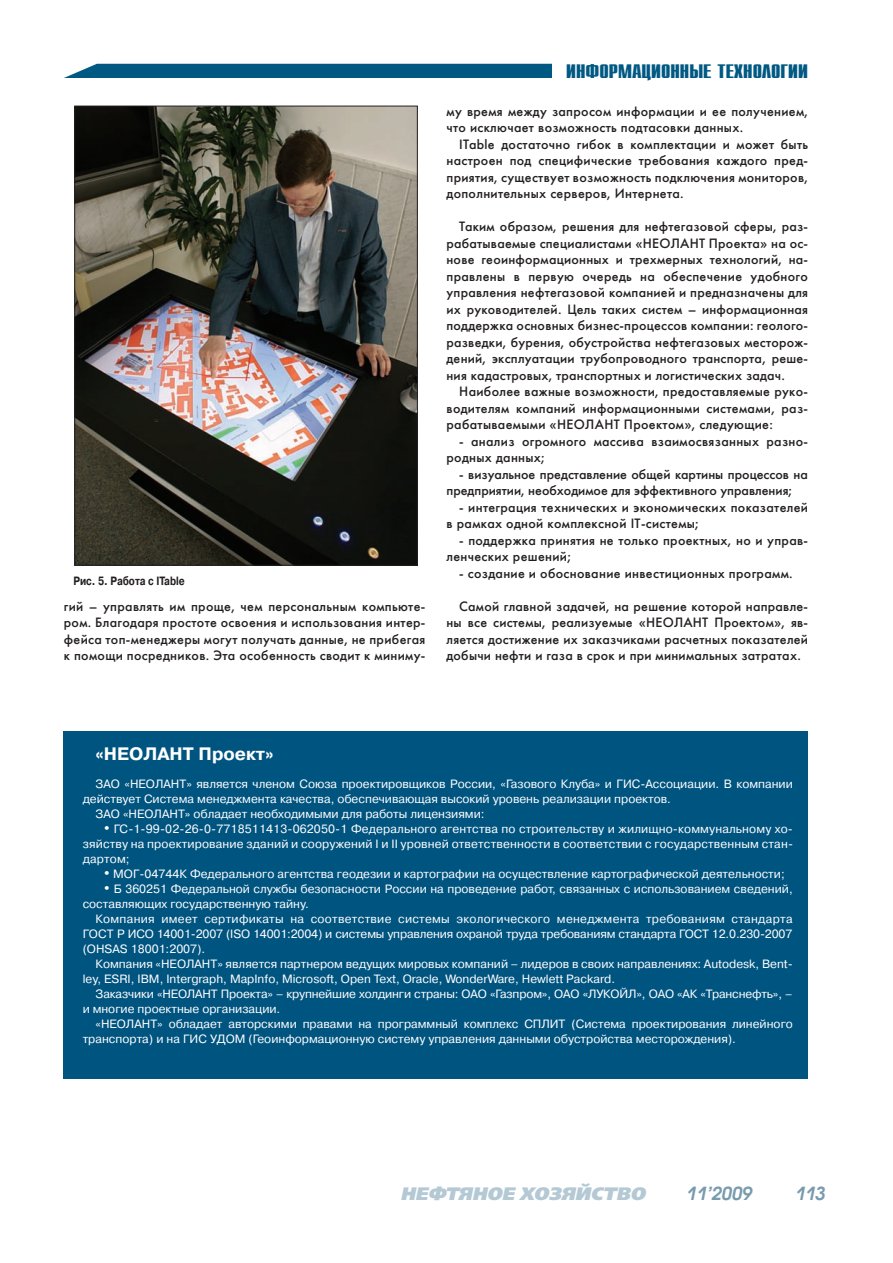
<style>
.page{position:relative;width:893px;height:1263px;background:#fff}
.page>*{position:absolute;margin:0;border:0;box-sizing:border-box;transform-origin:0 0}
.t1{font:19.5px "Star C";color:#005983;scale:1.25 1}
.t2{font:italic 18px "Free Set Black C";color:#b4c9d4}
.t3{font:700 18px "Pragmatica C";color:#fff}
.t4{font:italic 600 18px "Avant Garde Gothic C";color:#789bad}
.t5{font:13.5px/16.5px "Futuris C";letter-spacing:.025em;color:#231f20;text-align:justify}
.t6{font:13.5px/16.5px "Futuris C";color:#231f20}
.t7{font:12px/15px "Pragmatica C";color:#fff}
.t8{font:700 12px "Pragmatica C";color:#231f20;scale:.8 1}
</style>
<div class="page">
<div style="left:64px;top:64px;width:488px;height:14px;background:#005983"></div>
<img style="left:76px;top:108px;width:340px;height:456px">
<div style="left:74px;top:106px;width:344px;height:460px;border:1px solid #231f20"></div>
<div style="left:64px;top:731px;width:744px;height:347px;background:#005480"></div>
<p class="t8" style="left:73px;top:574px;width:141px">Рис. 5. Работа с ITable</p>
<p class="t5" style="left:64px;top:598px;width:363px">гий – управлять им проще, чем персональным компьюте&shy;ром. Благодаря простоте освоения и использования интер&shy;фейса топ-менеджеры могут получать данные, не прибегая к помощи посредников. Эта особенность сводит к миниму-</p>
<h1 class="t1" style="left:566px;top:60px;width:195px">ИНФОРМАЦИОННЫЕ ТЕХНОЛОГИИ</h1>
<p class="t5" style="left:446px;top:103px;width:363px">му время между запросом информации и ее получением, что исключает возможность подтасовки данных.</p>
<p class="t5" style="left:446px;top:136px;width:363px;text-indent:13px">ITable достаточно гибок в комплектации и может быть нас троен под специфические требования каждого пред&shy;приятия, существует возможность подключения мониторов, дополнительных серверов, Интернета.</p>
<p class="t5" style="left:446px;top:218px;width:363px;text-indent:13px">Таким образом, решения для нефтегазовой сферы, раз&shy;рабатываемые специалистами «НЕОЛАНТ Проекта» на ос&shy;нове геоинформационных и трехмерных технологий, на&shy;правлены в первую очередь на обеспечение удобного управления нефтегазовой компанией и предназначены для их руководителей. Цель таких систем – информационная поддержка основных бизнес-процессов компании: геолого&shy;разведки, бурения, обустройства нефтегазовых месторож&shy;дений, эксплуатации трубопроводного транспорта, реше&shy;ния кадастровых, транспортных и логистичес ких задач.</p>
<p class="t5" style="left:446px;top:383px;width:363px;text-indent:13px">Наиболее важные возможности, предоставляемые руко&shy;водителям компаний информационными системами, раз&shy;рабатываемыми «НЕОЛАНТ Проектом», следующие:</p>
<p class="t5" style="left:446px;top:433px;width:363px;text-indent:13px">- анализ огромного массива взаимосвязанных разно&shy;родных данных;</p>
<p class="t6" style="left:446px;top:466px;width:363px;text-indent:13px">- визуальное представление общей картины процессов на предприятии, необходимое для эффективного управления;</p>
<p class="t5" style="left:446px;top:499px;width:363px;text-indent:13px">- интеграция технических и экономических показателей в рамках одной комплексной IT-системы;</p>
<p class="t5" style="left:446px;top:532px;width:363px;text-indent:13px">- поддержка принятия не только проектных, но и управ&shy;ленческих решений;</p>
<p class="t5" style="left:459px;top:565px;width:335px">- создание и обоснование инвестиционных программ.</p>
<p class="t5" style="left:446px;top:598px;width:363px;text-indent:13px">Самой главной задачей, на решение которой направле&shy;ны все системы, реализуемые «НЕОЛАНТ Проектом», яв&shy;ляется достижение их заказчиками расчетных показателей добычи нефти и газа в срок и при минимальных затратах.</p>
<h2 class="t3" style="left:95px;top:743px;width:180px">«НЕОЛАНТ Проект»</h2>
<p class="t7" style="left:95px;top:776px;width:699px">ЗАО «НЕОЛАНТ» является членом Союза проектировщиков России, «Газового Клуба» и ГИС-Ассоциации. В компании</p>
<p class="t7" style="left:83px;top:791px;width:590px">действует Система менеджмента качества, обеспечивающая высокий уровень реализации проектов.</p>
<p class="t7" style="left:95px;top:806px;width:391px">ЗАО «НЕОЛАНТ» обладает необходимыми для работы лицензиями:</p>
<p class="t7" style="left:83px;top:821px;width:712px;text-align:justify;text-indent:21px">• ГС-1-99-02-26-0-7718511413-062050-1 Федерального агентства по строительству и жилищно-коммунальному хо&shy;зяйству на проектирование зданий и сооружений I и II уровней ответственности в соответствии с государственным стан&shy;дартом;</p>
<p class="t7" style="left:104px;top:866px;width:682px">• МОГ-04744К Федерального агентства геодезии и картографии на осуществление картографической деятельности;</p>
<p class="t7" style="left:83px;top:881px;width:712px;text-indent:21px">• Б 360251 Федеральной службы безопасности России на проведение работ, связанных с использованием сведений, составляющих государственную тайну.</p>
<p class="t7" style="left:83px;top:911px;width:711px;text-align:justify;text-indent:13px">Компания имеет сертификаты на соответствие системы экологического менеджмента требованиям стандарта ГОСТ Р ИСО 14001-2007 (ISO 14001:2004) и системы управления охраной труда требованиям стандарта ГОСТ 12.0.230-2007 (OHSAS 18001:2007).</p>
<p class="t7" style="left:83px;top:956px;width:712px;text-indent:13px">Компания «НЕОЛАНТ» является партнером ведущих мировых компаний – лидеров в своих направлениях: Autodesk, Bent&shy;ley, ESRI, IBM, Intergraph, MapInfo, Microsoft, Open Text, Oracle, WonderWare, Hewlett Packard.</p>
<p class="t7" style="left:83px;top:986px;width:711px;text-indent:13px">Заказчики «НЕОЛАНТ Проекта» – крупнейшие холдинги страны: ОАО «Газпром», ОАО «ЛУКОЙЛ», ОАО «АК «Транснефть», – и многие проектные организации.</p>
<p class="t7" style="left:83px;top:1016px;width:712px;text-indent:13px">«НЕОЛАНТ» обладает авторскими правами на программный комплекс СПЛИТ (Система проектирования линейного транспорта) и на ГИС УДОМ (Геоинформационную систему управления данными обустройства месторождения).</p>
<h2 class="t2" style="left:400px;top:1183px;width:246px">НЕФТЯНОЕ ХОЗЯЙСТВО</h2>
<h2 class="t4" style="left:687px;top:1183px;width:67px">11’2009</h2>
<h2 class="t4" style="left:795px;top:1183px;width:32px">113</h2>
</div>
